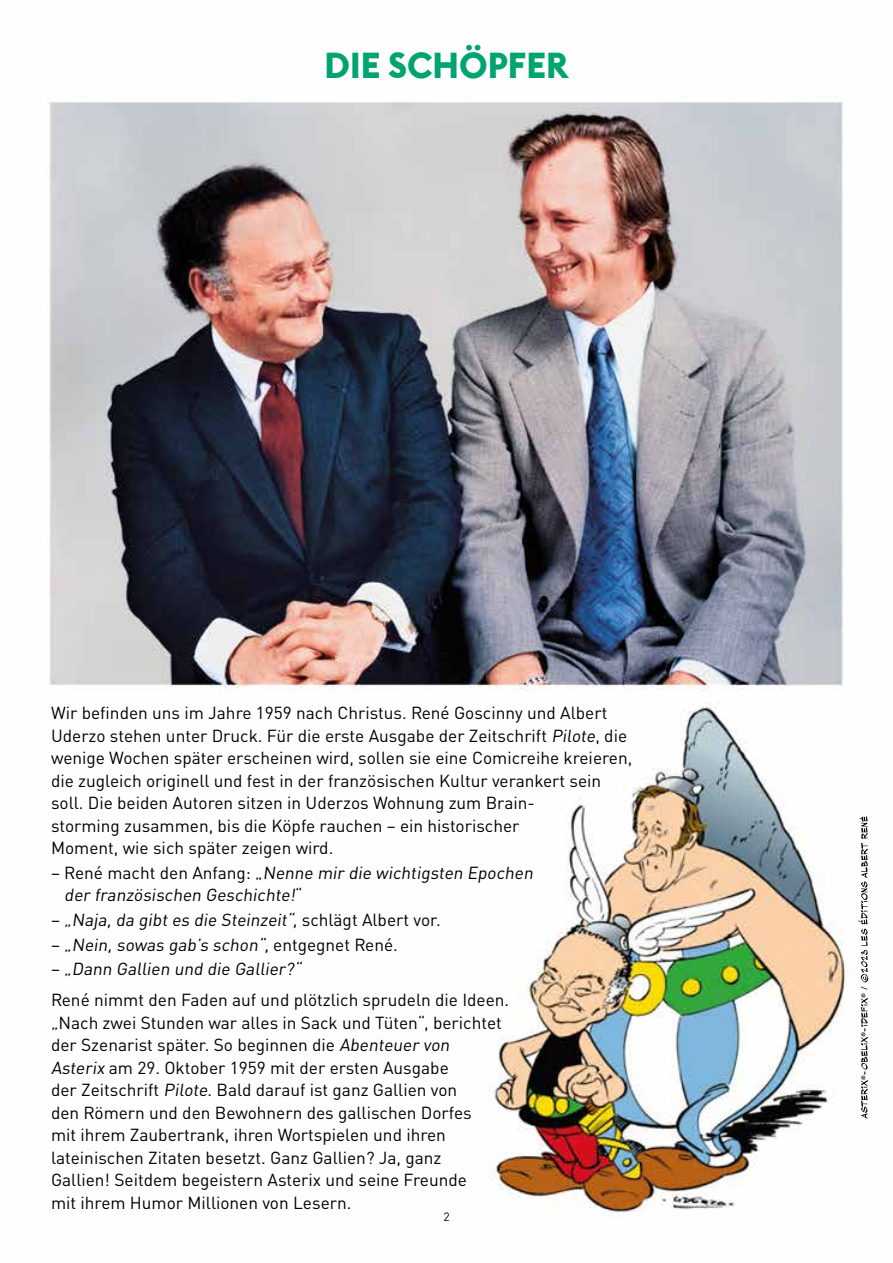
<style>
.page{position:relative;width:893px;height:1263px;background:#fff}
.page>*{position:absolute;margin:0;border:0;box-sizing:border-box;transform-origin:0 0}
.t1{font:700 36px "Euclid BP";color:#00a46f}
.t2{font:17.25px/22.5px "DINOT";color:#000}
.t3{font:12px "DINOT";color:#000}
</style>
<div class="page">
<img style="left:49px;top:101px;width:820px;height:1112px">
<svg style="left:858px;top:816px;width:10px;height:302px"></svg>
<h1 class="t1" style="left:324px;top:42px;width:246px">DIE SCHÖPFER</h1>
<p class="t2" style="left:51px;top:701px;width:583px">Wir befinden uns im Jahre 1959 nach Christus. René Goscinny und Albert Uderzo stehen unter Druck. Für die erste Ausgabe der Zeitschrift Pilote, die wenige Wochen später erscheinen wird, sollen sie eine Comicreihe kreieren, die zugleich originell und fest in der französischen Kultur verankert sein soll. Die beiden Autoren sitzen in Uderzos Wohnung zum Brain-<br>storming zusammen, bis die Köpfe rauchen – ein historischer<br>Moment, wie sich später zeigen wird.</p>
<p class="t2" style="left:64px;top:861px;width:473px;text-indent:-13px">– Re n é m a c h t d e n An fa n g : „ Nenne mir die wichtigsten Epochen der französischen Geschichte!“</p>
<p class="t2" style="left:51px;top:908px;width:391px">– „Naja, da gibt es die Steinzeit“, s c h lä g t Al b e rt vo r.</p>
<p class="t2" style="left:51px;top:933px;width:348px">– „Nein, sowas gab’s schon“, e ntg e g n et Re n é .</p>
<p class="t2" style="left:51px;top:953px;width:460px;line-height:31px">– „Dann Gallien und die Gallier?“<br>René nimmt den Faden auf und plötzlich sprudeln die Ideen.</p>
<p class="t2" style="left:51px;top:1011px;width:452px">„Nach zwei Stunden war alles in Sack und Tüten“, berichtet der Szenarist später. So beginnen die Abenteuer von Asterix am 29. Oktober 1959 mit der ersten Ausgabe<br>der Zeitschrift Pilote. Bald darauf ist ganz Gallien von<br>den Römern und den Bewohnern des gallischen Dorfes<br>mit ihrem Zaubertrank, ihren Wortspielen und ihren lateinischen Zitaten besetzt. Ganz Gallien? Ja, ganz Gallien! Seitdem begeistern Asterix und seine Freunde<br>mit ihrem Humor Millionen von Lesern.</p>
<p class="t3" style="left:443px;top:1209px;width:8px">2</p>
</div>
